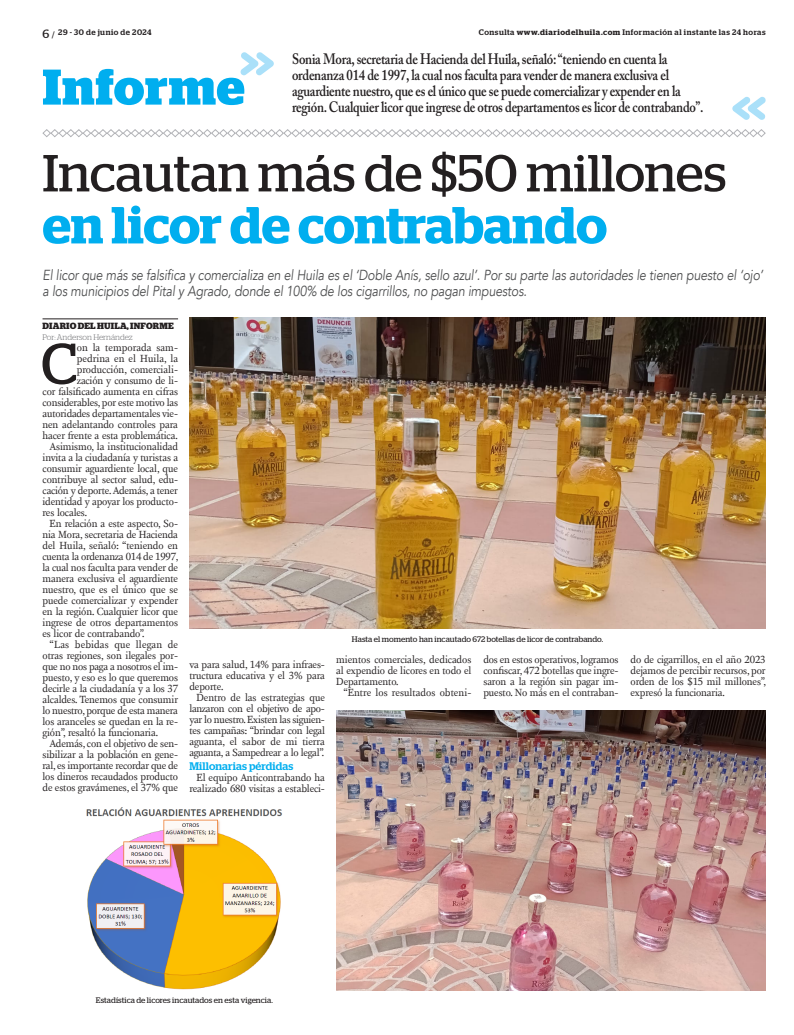
<style>
.page{position:relative;width:794px;height:1035px;background:#fff}
.page>*{position:absolute;margin:0;border:0;box-sizing:border-box;transform-origin:0 0}
.TEXTO_UNO{font:57.7px "Stag";color:#231f20}
.TITULO{font:52px/52px "Stag";color:#231f20}
.t1{font:700 50px "Stag";letter-spacing:.02em;color:#00aeef}
.DESTACADO_ARRIBA{font:600 15px/16px "Adobe Caslon Pro";letter-spacing:-.02em;color:#231f20;scale:.85 1}
.SUMARIO{font:italic 14.5px/16.5px "Avenir";letter-spacing:-.01em;color:#4b4c4d;scale:.85 1}
.t2{font:12px "Stag";color:#231f20}
.INTERTITULO_FDS{font:500 11px "Stag";letter-spacing:.01em;color:#00aeef}
.TEXTO{font:10.6px/11px "New Fournier BP";letter-spacing:-.01em;color:#231f20;text-align:justify}
.TEXTO_UNO-2{font:10.6px/11px "New Fournier BP";letter-spacing:-.01em;color:#231f20;text-align:right}
.CREDITO_1{font:700 9px "Stag";letter-spacing:.02em;color:#231f20}
.PIE_DE_FOTO{font:8px "Stag";letter-spacing:.005em;color:#231f20}
.t3{font:500 8px "Stag";letter-spacing:.06em;color:#231f20}
.CREDITO_2{font:300 8px "Stag";letter-spacing:-.005em;color:#6c6d70}
.s1{font-size:9px}
.s2{font-weight:600}
.s3{font-weight:600;color:#00aeef}
</style>
<div class="page">
<svg style="left:42px;top:129px;width:724px;height:8px"></svg>
<svg style="left:240px;top:52px;width:34px;height:23px"></svg>
<svg style="left:732px;top:97px;width:34px;height:23px"></svg>
<img style="left:189px;top:318px;width:576px;height:310px">
<img style="left:336px;top:710px;width:429px;height:280px">
<hr style="left:43px;top:319px;width:135px;height:1px;background:#231f20">
<img style="left:86px;top:807px;width:196px;height:183px">
<p class="t2" style="left:43px;top:27px;width:14px">6 <span class="s1">/</span></p>
<p class="t3" style="left:479px;top:27px;width:288px">Consulta <span class="s2">www.diariodelhuila.com</span> Información al instante las 24 horas</p>
<p class="DESTACADO_ARRIBA" style="left:292px;top:51px;width:459px">Sonia Mora, secretaria de Hacienda del Huila, señaló: “teniendo en cuenta la ordenanza 014 de 1997, la cual nos faculta para vender de manera exclusiva el aguardiente nuestro, que es el único que se puede comercializar y expender en la</p>
<p class="t3" style="left:58px;top:27px;width:95px">29 - 30 de junio de 2024</p>
<p class="t1" style="left:43px;top:58px;width:204px">Informe</p>
<p class="DESTACADO_ARRIBA" style="left:292px;top:99px;width:485px">región. Cualquier licor que ingrese de otros departamentos es licor de contrabando”.</p>
<p class="TITULO" style="left:43px;top:147px;width:685px">Incautan más de $50 millones <span class="s3">en licor de contrabando</span></p>
<p class="SUMARIO" style="left:43px;top:267px;width:849px">El licor que más se falsifica y comercializa en el Huila es el ‘Doble Anís, sello azul’. Por su parte las autoridades le tienen puesto el ‘ojo’ a los municipios del Pital y Agrado, donde el 100% de los cigarrillos, no pagan impuestos.</p>
<p class="CREDITO_1" style="left:43px;top:321px;width:133px">DIARIO DEL HUILA, INFORME</p>
<p class="CREDITO_2" style="left:43px;top:333px;width:92px">Por: Anderson Hernández</p>
<p class="TEXTO_UNO" style="left:41px;top:330px;width:38px">C</p>
<p class="TEXTO_UNO-2" style="left:43px;top:342px;width:137px">on la temporada sam&shy;pedrina en el Huila, la producción, comerciali-<br>zación y consumo de li-<br>cor falsificado aumenta en cifras considerables, por este motivo las autoridades departamentales vie&shy;nen adelantando controles para hacer frente a esta problemática.</p>
<p class="TEXTO" style="left:43px;top:441px;width:137px;text-indent:7px">Asimismo, la institucionalidad invita a la ciudadanía y turistas a consumir aguardiente local, que contribuye al sector salud, edu&shy;cación y deporte. Además, a tener identidad y apoyar los producto&shy;res locales.</p>
<p class="TEXTO" style="left:43px;top:518px;width:138px;text-indent:7px">En relación a este aspecto, So&shy;nia Mora, secretaria de Hacienda del Huila, señaló: “teniendo en cuenta la ordenanza 014 de 1997, la cual nos faculta para vender de manera exclusiva el aguardiente nuestro, que es el único que se puede comercializar y expender en la región. Cualquier licor que ingrese de otros departamentos es licor de contrabando”.</p>
<p class="TEXTO" style="left:43px;top:639px;width:137px;text-indent:7px">“Las bebidas que llegan de otras regiones, son ilegales por&shy;que no nos paga a nosotros el im&shy;puesto, y eso es lo que queremos decirle a la ciudadanía y a los 37 alcaldes. Tenemos que consumir lo nuestro, porque de esta manera los aranceles se quedan en la re&shy;gión”, resaltó la funcionaria.</p>
<p class="TEXTO" style="left:43px;top:738px;width:137px;text-indent:7px">Además, con el objetivo de sen&shy;sibilizar a la población en gene&shy;ral, es importante recordar que de los dineros recaudados producto de estos gravámenes, el 37% que</p>
<p class="PIE_DE_FOTO" style="left:352px;top:634px;width:253px">Hasta el momento han incautado 672 botellas de licor de contrabando.</p>
<p class="TEXTO" style="left:483px;top:654px;width:137px">dos en estos operativos, logramos confiscar, 472 botellas que ingre&shy;saron a la región sin pagar im&shy;puesto. No más en el contraban-</p>
<p class="TEXTO" style="left:630px;top:654px;width:137px">do de cigarrillos, en el año 2023 dejamos de percibir recursos, por orden de los $15 mil millones”, expresó la funcionaria.</p>
<p class="TEXTO" style="left:336px;top:654px;width:137px">mientos comerciales, dedicados al expendio de licores en todo el Departamento.</p>
<p class="TEXTO" style="left:343px;top:687px;width:129px">“Entre los resultados obteni-</p>
<p class="TEXTO" style="left:189px;top:659px;width:137px">va para salud, 14% para infraes&shy;tructura educativa y el 3% para deporte.</p>
<p class="TEXTO" style="left:189px;top:692px;width:137px;text-indent:7px">Dentro de las estrategias que lanzaron con el objetivo de apo&shy;yar lo nuestro. Existen las siguien&shy;tes campañas: “brindar con legal aguanta, el sabor de mi tierra aguanta, a Sampedrear a lo legal”.</p>
<p class="INTERTITULO_FDS" style="left:189px;top:759px;width:105px">Millonarias pérdidas</p>
<p class="TEXTO" style="left:189px;top:772px;width:137px;text-align:right">El equipo Anticontrabando ha realizado 680 visitas a estableci-</p>
<p class="PIE_DE_FOTO" style="left:96px;top:995px;width:178px">Estadística de licores incautados en esta vigencia.</p>
</div>
